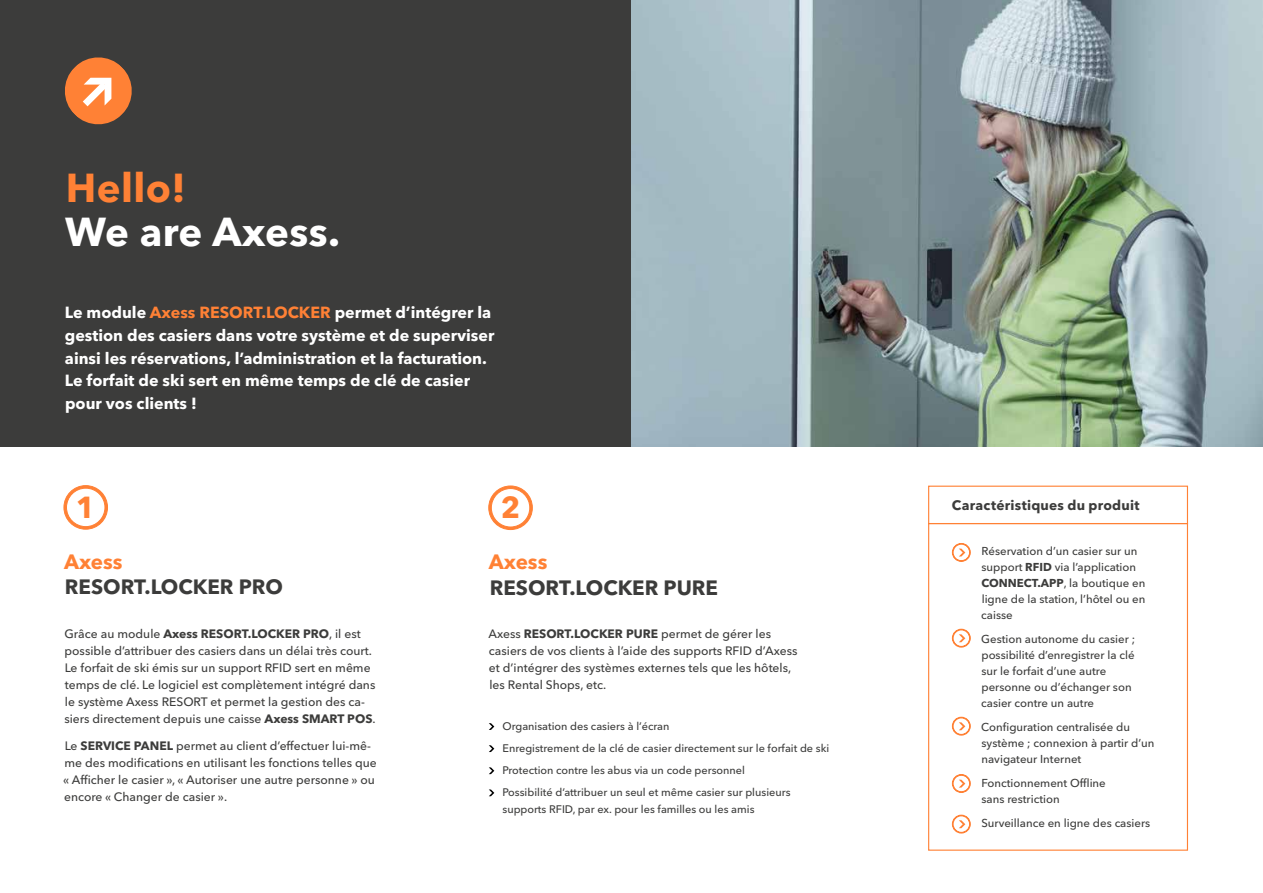
<style>
.page{position:relative;width:1263px;height:893px;background:#fff}
.page>*{position:absolute;margin:0;border:0;box-sizing:border-box;transform-origin:0 0}
.t1{font:700 40.05px "Avenir Next Cyr";letter-spacing:.01em;color:#fff}
.t2{font:700 40.05px "Avenir Next Cyr";letter-spacing:.01em;color:#ff8135}
.t3{font:700 30.15px "Avenir Next Cyr";color:#ff8135}
.t4{font:700 20.55px "Avenir Next Cyr";color:#3c3c3b}
.t5{font:700 20.55px "Avenir Next Cyr";color:#ff8135}
.t6{font:700 16.05px/22.6px "Avenir Next Cyr";color:#fff}
.t7{font:700 13.65px "Avenir Next Cyr";letter-spacing:.015em;color:#3c3c3b}
.t8{font:500 12.15px/17px "Avenir Next Cyr";color:#3c3c3b}
.t9{font:500 11.4px/16px "Avenir Next Cyr";color:#3c3c3b}
.t10{font:500 10.95px/22px "Avenir Next Cyr";color:#3c3c3b}
.s1{color:#ff8135}
.s2{font-weight:700}
</style>
<div class="page">
<div style="left:0;top:0;width:631px;height:446px;background:#3c3c3b"></div>
<img style="left:631px;top:0;width:632px;height:446px">
<svg style="left:65px;top:57px;width:67px;height:68px"></svg>
<div style="left:928px;top:486px;width:260px;height:38px;border:1px solid #ff8135"></div>
<div style="left:928px;top:523px;width:260px;height:328px;border:1px solid #ff8135"></div>
<svg style="left:951px;top:543px;width:20px;height:19px"></svg>
<svg style="left:951px;top:628px;width:20px;height:20px"></svg>
<svg style="left:951px;top:716px;width:20px;height:20px"></svg>
<svg style="left:951px;top:774px;width:20px;height:19px"></svg>
<svg style="left:951px;top:814px;width:20px;height:20px"></svg>
<svg style="left:64px;top:485px;width:44px;height:44px"></svg>
<svg style="left:488px;top:486px;width:45px;height:44px"></svg>
<svg style="left:489px;top:723px;width:5px;height:7px"></svg>
<svg style="left:489px;top:745px;width:5px;height:7px"></svg>
<svg style="left:489px;top:767px;width:5px;height:7px"></svg>
<svg style="left:489px;top:789px;width:5px;height:7px"></svg>
<h1 class="t2" style="left:66px;top:163px;width:121px">Hello!</h1>
<h1 class="t1" style="left:65px;top:207px;width:277px">We are Axess.</h1>
<p class="t6" style="left:65px;top:301px;width:431px">Le module <span class="s1">Axess RESORT.LOCKER</span> permet d’intégrer la gestion des casiers dans votre système et de superviser ainsi les réservations, l’administration et la facturation.<br>Le forfait de ski sert en même temps de clé de casier pour vos clients !</p>
<h2 class="t3" style="left:76px;top:489px;width:21px">1</h2>
<h2 class="t3" style="left:501px;top:489px;width:21px">2</h2>
<h3 class="t5" style="left:64px;top:549px;width:60px">Axess</h3>
<h3 class="t4" style="left:65px;top:575px;width:220px">RESORT.LOCKER PRO</h3>
<p class="t8" style="left:64px;top:625px;width:313px">Grâce au module <span class="s2">Axess RESORT.LOCKER PRO</span>, il est possible d’attribuer des casiers dans un délai très court.<br>Le forfait de ski émis sur un support RFID sert en même temps de clé. Le logiciel est complètement intégré dans le système Axess RESORT et permet la gestion des ca&shy;siers directement depuis une caisse <span class="s2">Axess SMART POS</span>.</p>
<p class="t8" style="left:63px;top:737px;width:315px">Le <span class="s2">SERVICE PANEL</span> permet au client d’effectuer lui-mê&shy;me des modifications en utilisant les fonctions telles que « Afficher le casier », « Autoriser une autre personne » ou encore « Changer de casier ».</p>
<h3 class="t5" style="left:489px;top:549px;width:60px">Axess</h3>
<h3 class="t4" style="left:490px;top:575px;width:230px">RESORT.LOCKER PURE</h3>
<p class="t8" style="left:488px;top:625px;width:311px">Axess <span class="s2">RESORT.LOCKER PURE</span> permet de gérer les casiers de vos clients à l’aide des supports RFID d’Axess et d’intégrer des systèmes externes tels que les hôtels, les Rental Shops, etc.</p>
<p class="t10" style="left:502px;top:715px;width:328px">Organisation des casiers à l’écran<br>Enregistrement de la clé de casier directement sur le forfait de ski Protection contre les abus via un code personnel<br>Possibilité d’attribuer un seul et même casier sur plusieurs</p>
<p class="t10" style="left:502px;top:798px;width:253px">supports RFID, par ex. pour les familles ou les amis</p>
<p class="t7" style="left:952px;top:497px;width:189px">Caractéristiques du produit</p>
<p class="t9" style="left:981px;top:543px;width:166px">Réservation d’un casier sur un support <span class="s2">RFID</span> via l’application<br><span class="s2">CONNECT.APP</span>, la boutique en ligne de la station, l’hôtel ou en caisse</p>
<p class="t9" style="left:981px;top:631px;width:155px">Gestion autonome du casier ; possibilité d’enregistrer la clé sur le forfait d’une autre personne ou d’échanger son casier contre un autre</p>
<p class="t9" style="left:981px;top:719px;width:175px">Configuration centralisée du système ; connexion à partir d’un navigateur Internet</p>
<p class="t9" style="left:981px;top:775px;width:126px">Fonctionnement Offline sans restriction</p>
<p class="t9" style="left:981px;top:815px;width:170px">Surveillance en ligne des casiers</p>
</div>
